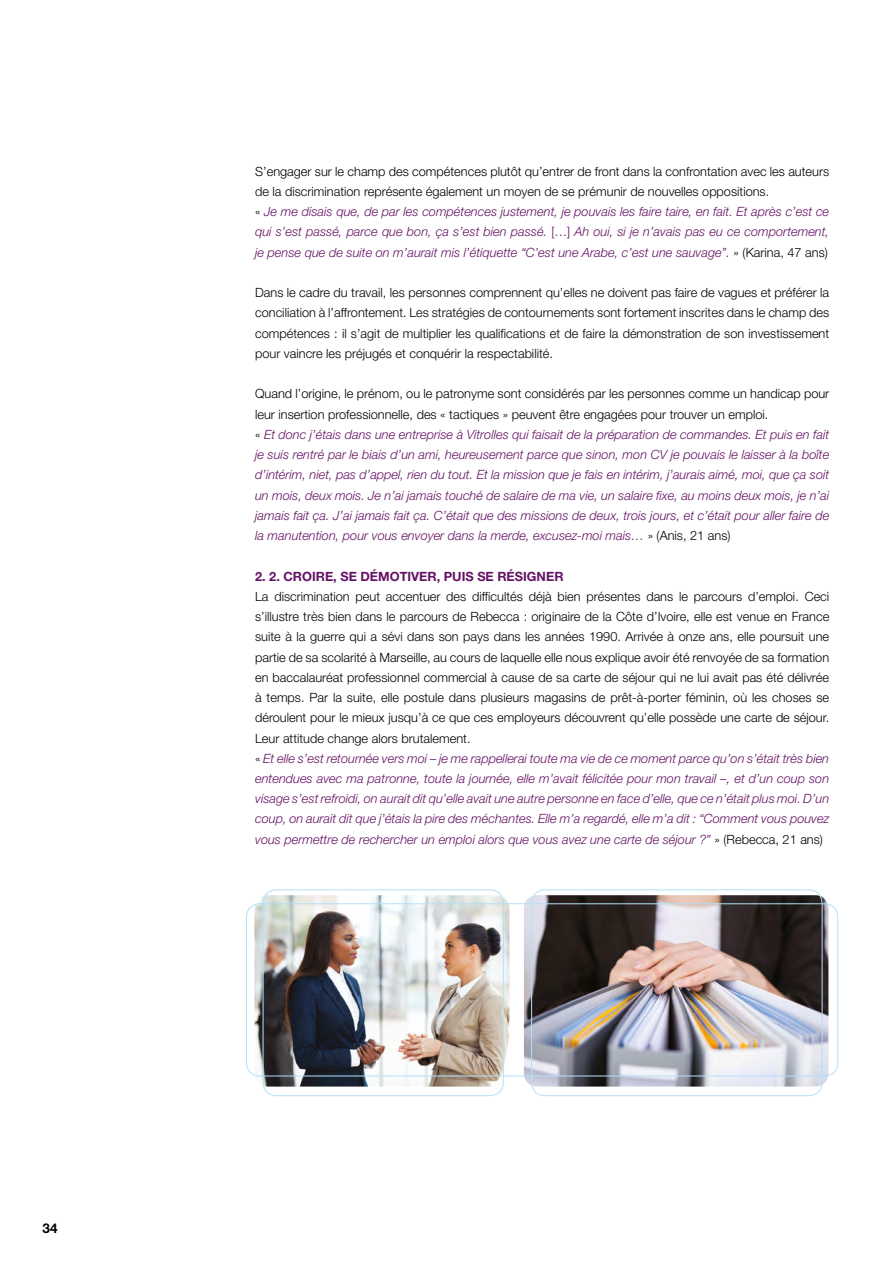
<style>
.page{position:relative;width:893px;height:1263px;background:#fff}
.page>*{position:absolute;margin:0;border:0;box-sizing:border-box;transform-origin:0 0}
.t1{font:700 13.5px "Helvetica Neue";color:#000}
.t2{font:300 12.75px/20.2px "Helvetica Neue";color:#000;text-align:justify}
.t3{font:italic 300 12.75px/20.2px "Helvetica Neue";color:#651264}
.t4{font:700 12.75px "Helvetica Neue";color:#651264}
.s1{font-style:normal;color:#000}
.s2{font-style:normal}
.s3{font-style:italic;color:#651264}
</style>
<div class="page">
<img style="left:254px;top:895px;width:255px;height:191px">
<img style="left:524px;top:895px;width:304px;height:191px">
<div style="left:246px;top:903px;width:592px;height:173px;border:1px solid #b3e0f7;border-radius:13px"></div>
<div style="left:263px;top:889px;width:241px;height:207px;border:1px solid #b3e0f7;border-radius:13px"></div>
<div style="left:531px;top:889px;width:291px;height:207px;border:1px solid #b3e0f7;border-radius:13px"></div>
<p class="t1" style="left:43px;top:1220px;width:17px">34</p>
<p class="t3" style="left:255px;top:161px;width:576px"><span class="s1">S’engager sur le champ des compétences plutôt qu’entrer de front dans la confrontation avec les auteurs de la discrimination représente également un moyen de se prémunir de nouvelles oppositions.<br>«</span> Je me disais que, de par les compétences justement, je pouvais les faire taire, en fait. Et après c’est ce qui s’est passé, parce que bon, ça s’est bien passé. <span class="s2">[…]</span> Ah oui, si je n’avais pas eu ce comportement, je pense que de suite on m’aurait mis l’étiquette “C’est une Arabe, c’est une sauvage”. <span class="s1">» (Karina, 47 ans)</span></p>
<p class="t2" style="left:255px;top:282px;width:576px">Dans le cadre du travail, les personnes comprennent qu’elles ne doivent pas faire de vagues et préférer la conciliation à l’affrontement. Les stratégies de contournements sont fortement inscrites dans le champ des compétences : il s’agit de multiplier les qualifications et de faire la démonstration de son investissement pour vaincre les préjugés et conquérir la respectabilité.</p>
<p class="t3" style="left:255px;top:383px;width:576px"><span class="s1">Quand l’origine, le prénom, ou le patronyme sont considérés par les personnes comme un handicap pour leur insertion professionnelle, des « tactiques » peuvent être engagées pour trouver un emploi.<br>«</span> Et donc j’étais dans une entreprise à Vitrolles qui faisait de la préparation de commandes. Et puis en fait je suis rentré par le biais d’un ami, heureusement parce que sinon, mon CV je pouvais le laisser à la boîte d’intérim, niet, pas d’appel, rien du tout. Et la mission que je fais en intérim, j’aurais aimé, moi, que ça soit un mois, deux mois. Je n’ai jamais touché de salaire de ma vie, un salaire fixe, au moins deux mois, je n’ai jamais fait ça. J’ai jamais fait ça. C’était que des missions de deux, trois jours, et c’était pour aller faire de la manutention, pour vous envoyer dans la merde, excusez-moi mais… <span class="s1">» (Anis, 21 ans)</span></p>
<p class="t4" style="left:255px;top:568px;width:310px">2. 2. CROIRE, SE DÉMOTIVER, PUIS SE RÉSIGNER</p>
<p class="t2" style="left:255px;top:586px;width:576px;text-align:left">La discrimination peut accentuer des difficultés déjà bien présentes dans le parcours d’emploi. Ceci s’illustre très bien dans le parcours de Rebecca : originaire de la Côte d’Ivoire, elle est venue en France suite à la guerre qui a sévi dans son pays dans les années 1990. Arrivée à onze ans, elle poursuit une partie de sa scolarité à Marseille, au cours de laquelle elle nous explique avoir été renvoyée de sa formation en baccalauréat professionnel commercial à cause de sa carte de séjour qui ne lui avait pas été délivrée à temps. Par la suite, elle postule dans plusieurs magasins de prêt-à-porter féminin, où les choses se déroulent pour le mieux jusqu’à ce que ces employeurs découvrent qu’elle possède une carte de séjour.<br>Leur attitude change alors brutalement.<br>« <span class="s3">Et elle s’est retournée vers moi – je me rappellerai toute ma vie de ce moment parce qu’on s’était très bien entendues avec ma patronne, toute la journée, elle m’avait félicitée pour mon travail –, et d’un coup son visage s’est refroidi, on aurait dit qu’elle avait une autre personne en face d’elle, que ce n’était plus moi. D’un coup, on aurait dit que j’étais la pire des méchantes. Elle m’a regardé, elle m’a dit : “Comment vous pouvez vous permettre de rechercher un emploi alors que vous avez une carte de séjour ?”</span> » (Rebecca, 21 ans)</p>
</div>
